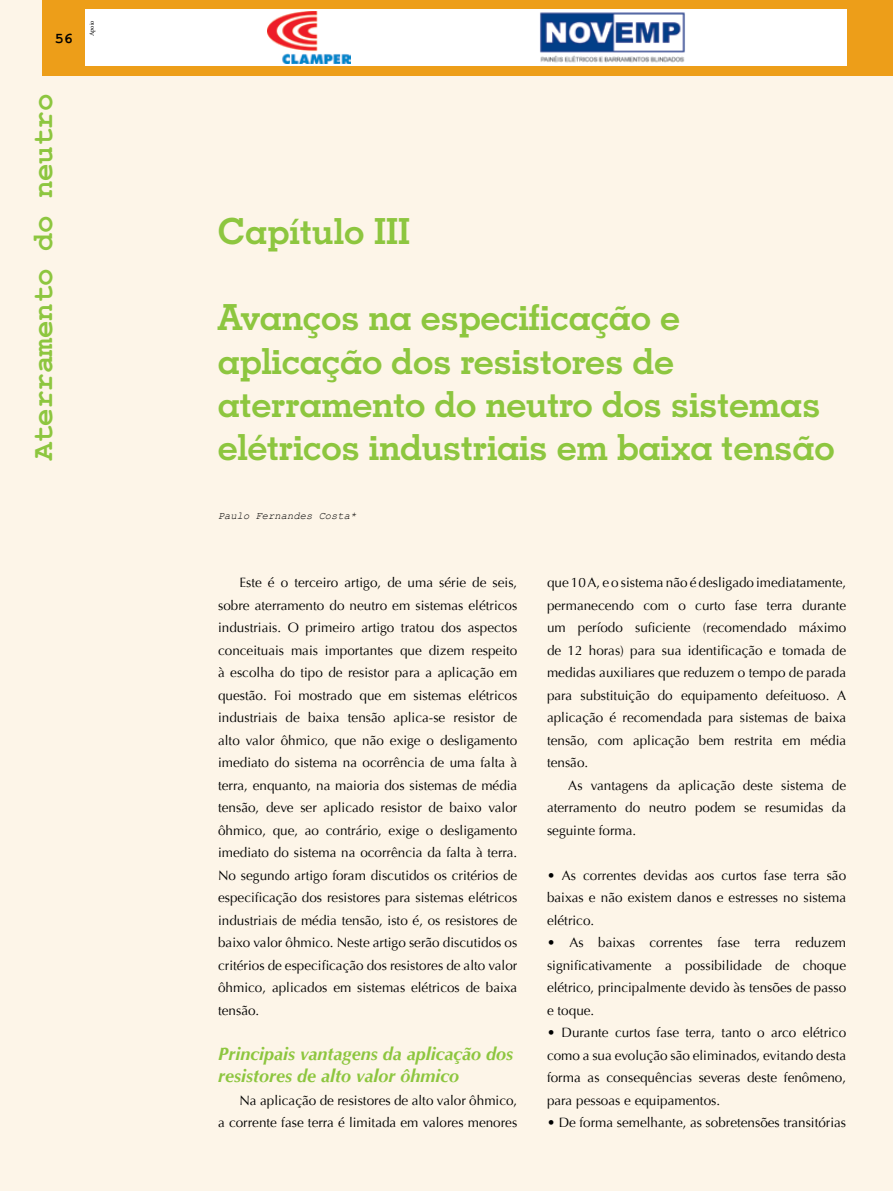
<style>
.page{position:relative;width:893px;height:1191px;background:#fdf5e8}
.page>*{position:absolute;margin:0;border:0;box-sizing:border-box;transform-origin:0 0}
.t1{font:700 36px/43.2px "Geometric Slab 703 BT";letter-spacing:-.01em;color:#8dc63f}
.t2{font:700 30px "Courier New";color:#8dc63f}
.t3{font:italic 700 18px/22.5px "Optima";color:#8dc63f}
.t4{font:700 15px "Courier New";color:#000}
.t5{font:13.5px/22.5px "Optima";color:#000;text-align:justify}
.t6{font:italic 10.5px "Courier New";color:#000}
.t7{font:6.3px "Minion Pro";letter-spacing:-.005em;color:#000}
</style>
<div class="page">
<div style="left:43px;top:0;width:850px;height:76px;background:#ed9e19"></div>
<div style="left:85px;top:9px;width:761px;height:57px;background:#fff"></div>
<img style="left:268px;top:11px;width:82px;height:52px">
<img style="left:540px;top:12px;width:145px;height:51px">
<p class="t4" style="left:55px;top:29px;width:19px">56</p>
<p class="t7" style="left:88px;top:36px;width:17px;rotate:-90deg">Apoio</p>
<h2 class="t2" style="left:24px;top:460px;width:368px;rotate:-90deg">Aterramento do neutro</h2>
<h1 class="t1" style="left:218px;top:209px;width:194px">Capítulo III</h1>
<h1 class="t1" style="left:218px;top:296px;width:604px">Avanços na especificação e aplicação dos resistores de aterramento do neutro dos sistemas</h1>
<h1 class="t1" style="left:218px;top:425px;width:618px">elétricos industriais em baixa tensão</h1>
<p class="t6" style="left:218px;top:508px;width:140px">Paulo Fernandes Costa*</p>
<p class="t5" style="left:218px;top:571px;width:301px;text-indent:21px">Este é o terceiro artigo, de uma série de seis, sobre aterramento do neutro em sistemas elétricos industriais. O primeiro artigo tratou dos aspectos conceituais mais importantes que dizem respeito à escolha do tipo de resistor para a aplicação em questão. Foi mostrado que em sistemas elétricos industriais de baixa tensão aplica-se resistor de alto valor ôhmico, que não exige o desligamento imediato do sistema na ocorrência de uma falta à terra, enquanto, na maioria dos sistemas de média tensão, deve ser aplicado resistor de baixo valor ôhmico, que, ao contrário, exige o desligamento imediato do sistema na ocorrência da falta à terra.<br>No segundo artigo foram discutidos os critérios de especificação dos resistores para sistemas elétricos industriais de média tensão, isto é, os resistores de baixo valor ôhmico. Neste artigo serão discutidos os critérios de especificação dos resistores de alto valor ôhmico, aplicados em sistemas elétricos de baixa tensão.</p>
<h3 class="t3" style="left:218px;top:1042px;width:297px">Principais vantagens da aplicação dos resistores de alto valor ôhmico</h3>
<p class="t5" style="left:218px;top:1089px;width:301px;text-align:right">Na aplicação de resistores de alto valor ôhmico,<br>a corrente fase terra é limitada em valores menores</p>
<p class="t5" style="left:547px;top:571px;width:301px">que 10 A, e o sistema não é desligado imediatamente, permanecendo com o curto fase terra durante um período suficiente (recomendado máximo de 12 horas) para sua identificação e tomada de medidas auxiliares que reduzem o tempo de parada para substituição do equipamento defeituoso. A aplicação é recomendada para sistemas de baixa tensão, com aplicação bem restrita em média tensão.</p>
<p class="t5" style="left:547px;top:774px;width:301px;text-indent:21px">As vantagens da aplicação deste sistema de aterramento do neutro podem se resumidas da seguinte forma.</p>
<p class="t5" style="left:547px;top:864px;width:301px">• As correntes devidas aos curtos fase terra são baixas e não existem danos e estresses no sistema elétrico.</p>
<p class="t5" style="left:547px;top:931px;width:301px">• As baixas correntes fase terra reduzem significativamente a possibilidade de choque elétrico, principalmente devido às tensões de passo e toque.</p>
<p class="t5" style="left:547px;top:1021px;width:301px">• Durante curtos fase terra, tanto o arco elétrico como a sua evolução são eliminados, evitando desta forma as consequências severas deste fenômeno, para pessoas e equipamentos.</p>
<p class="t5" style="left:547px;top:1111px;width:301px">• De forma semelhante, as sobretensões transitórias</p>
</div>
